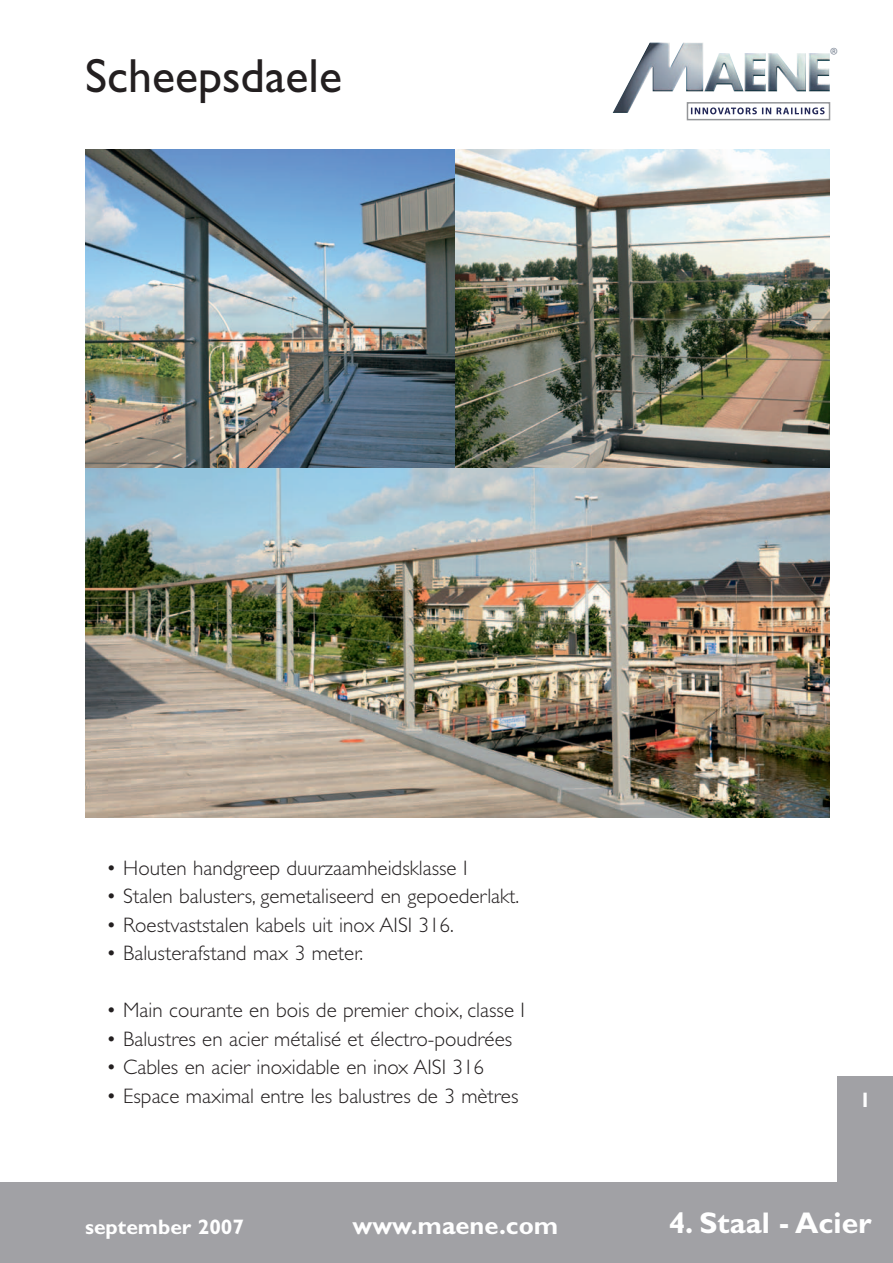
<style>
.page{position:relative;width:893px;height:1263px;background:#fff}
.page>*{position:absolute;margin:0;border:0;box-sizing:border-box;transform-origin:0 0}
.broodtekst{font:48px "Gill Sans Std";color:#231f20}
.broodtekst-2{font:700 30px "Gill Sans Std";color:#fff}
.broodtekst-3{font:700 25.5px "Gill Sans Std";color:#fff}
.broodtekst-4{font:300 21px "Gill Sans Std";color:#231f20}
.broodtekst-5{font:700 21px "Gill Sans Std";color:#fff}
.t1{font:14.85px "Myriad";color:#6c7788}
</style>
<div class="page">
<div style="left:0;top:1182px;width:893px;height:81px;background:#a1a1a5"></div>
<div style="left:838px;top:1076px;width:55px;height:110px;background:#a1a1a5"></div>
<img style="left:613px;top:43px;width:217px;height:70px">
<div style="left:687px;top:102px;width:143px;height:18px;border:1px solid #939598"></div>
<svg style="left:691px;top:107px;width:134px;height:7px"></svg>
<img style="left:85px;top:149px;width:370px;height:319px">
<img style="left:455px;top:149px;width:374px;height:319px">
<img style="left:85px;top:469px;width:744px;height:349px">
<p class="broodtekst" style="left:85px;top:49px;width:258px">Scheepsdaele</p>
<p class="t1" style="left:830px;top:45px;width:9px">®</p>
<p class="broodtekst-4" style="left:106px;top:856px;width:363px">• Houten handgreep duurzaamheidsklasse I</p>
<p class="broodtekst-4" style="left:106px;top:884px;width:414px">• Stalen balusters, gemetaliseerd en gepoederlakt.</p>
<p class="broodtekst-4" style="left:106px;top:913px;width:349px">• Roestvaststalen kabels uit inox AISI 316.</p>
<p class="broodtekst-4" style="left:106px;top:941px;width:258px">• Balusterafstand max 3 meter.</p>
<p class="broodtekst-4" style="left:106px;top:998px;width:420px">• Main courante en bois de premier choix, classe I</p>
<p class="broodtekst-4" style="left:106px;top:1027px;width:407px">• Balustres en acier métalisé et électro-poudrées</p>
<p class="broodtekst-4" style="left:106px;top:1055px;width:379px">• Cables en acier inoxidable en inox AISI 316</p>
<p class="broodtekst-4" style="left:106px;top:1084px;width:414px">• Espace maximal entre les balustres de 3 mètres</p>
<p class="broodtekst-5" style="left:85px;top:1214px;width:161px">september 2007</p>
<p class="broodtekst-3" style="left:352px;top:1210px;width:207px">www.maene.com</p>
<p class="broodtekst-5" style="left:859px;top:1088px;width:13px">1</p>
<p class="broodtekst-2" style="left:669px;top:1205px;width:205px">4. Staal - Acier</p>
</div>
